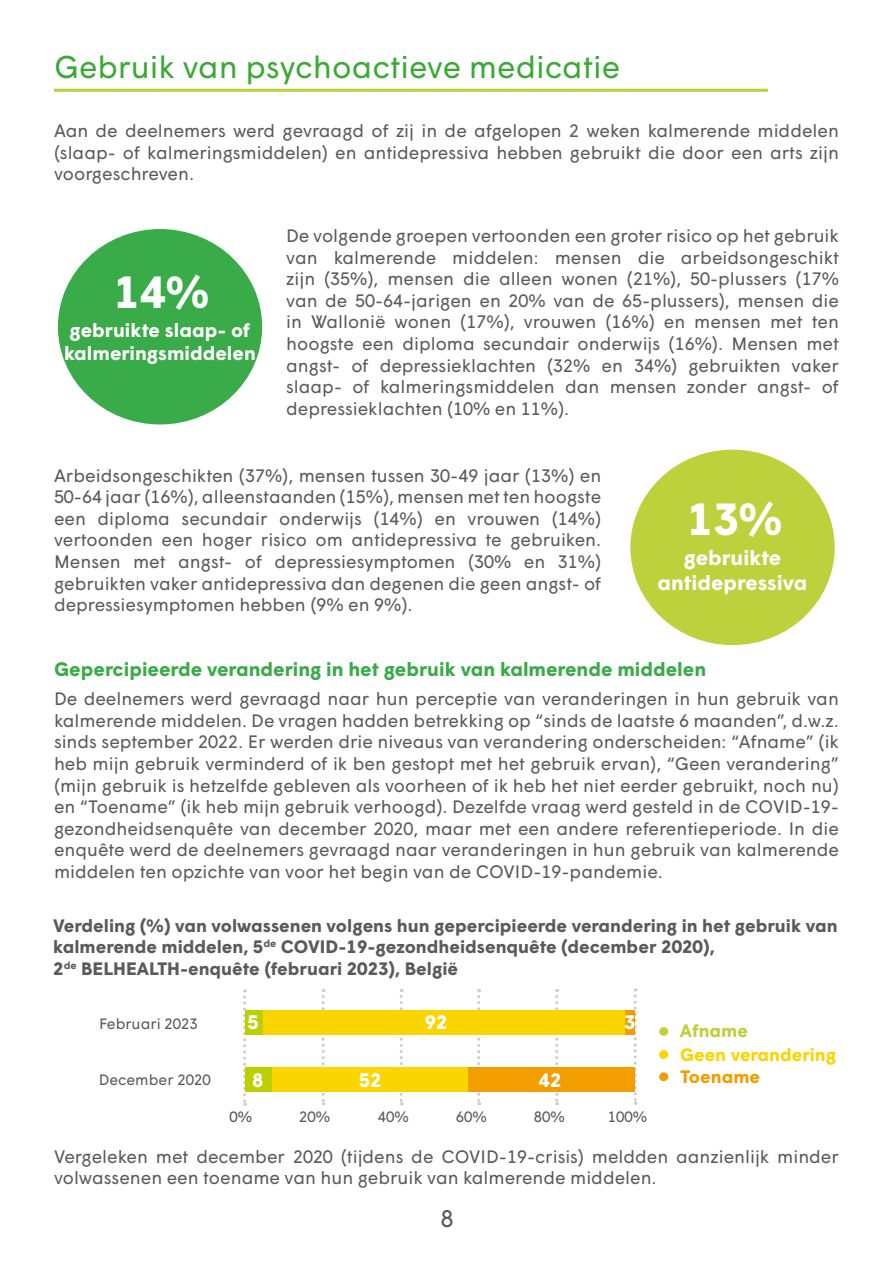
<style>
.page{position:relative;width:893px;height:1263px;background:#fff}
.page>*{position:absolute;margin:0;border:0;box-sizing:border-box;transform-origin:0 0}
.t1{font:700 45px "Wigrum";color:#fff}
.t2{font:31.5px "Wigrum";color:#3aaa35}
.t3{font:24px "Wigrum";color:#58595b}
.t4{font:700 21px "Wigrum";color:#fff}
.t5{font:700 19.5px "Wigrum";color:#39ab49}
.t6{font:700 19.5px/23.4px "Wigrum";color:#fff}
.t7{font:18px/21.6px "Wigrum";color:#5a595c;text-align:justify}
.t8{font:700 18px/21.6px "Wigrum";color:#5a595c}
.t9{font:700 18px "Wigrum";color:#fad500}
.t10{font:700 18px "Wigrum";color:#f29d00}
.t11{font:700 18px "Wigrum";color:#bdd13d}
.t12{font:15px "Wigrum";color:#58595b}
.t13{font:15px "Wigrum";color:#515457}
</style>
<div class="page">
<hr style="left:54px;top:89px;width:714px;height:3px;background:#bccf35">
<div style="left:58px;top:229px;width:204px;height:195px;background:#39ab49;border-radius:50%"></div>
<div style="left:630px;top:450px;width:205px;height:195px;background:#bdd13d;border-radius:50%"></div>
<svg style="left:243px;top:989px;width:3px;height:117px"></svg>
<svg style="left:322px;top:989px;width:3px;height:116px"></svg>
<svg style="left:400px;top:989px;width:3px;height:116px"></svg>
<svg style="left:477px;top:989px;width:3px;height:116px"></svg>
<svg style="left:555px;top:989px;width:3px;height:116px"></svg>
<svg style="left:634px;top:988px;width:3px;height:117px"></svg>
<div style="left:245px;top:1010px;width:18px;height:24px;background:#bccf00"></div>
<div style="left:245px;top:1067px;width:28px;height:25px;background:#bccf00"></div>
<div style="left:624px;top:1010px;width:11px;height:24px;background:#f29d00"></div>
<div style="left:468px;top:1067px;width:167px;height:25px;background:#f29d00"></div>
<div style="left:263px;top:1010px;width:361px;height:24px;background:#fad500"></div>
<div style="left:272px;top:1067px;width:196px;height:25px;background:#fad500"></div>
<div style="left:659px;top:1027px;width:9px;height:9px;background:#bdd13d;border-radius:50%"></div>
<div style="left:659px;top:1050px;width:9px;height:9px;background:#fad500;border-radius:50%"></div>
<div style="left:659px;top:1072px;width:9px;height:9px;background:#f29d00;border-radius:50%"></div>
<p class="t2" style="left:54px;top:43px;width:568px">Gebruik van psychoactieve medicatie</p>
<p class="t7" style="left:54px;top:118px;width:786px">Aan de deelnemers werd gevraagd of zij in de afgelopen 2 weken kalmerende middelen (slaap- of kalmeringsmiddelen) en antidepressiva hebben gebruikt die door een arts zijn voorgeschreven.</p>
<p class="t1" style="left:114px;top:258px;width:98px">14%</p>
<p class="t6" style="left:64px;top:317px;width:193px">gebruikte slaap- of kalmeringsmiddelen</p>
<p class="t7" style="left:286px;top:223px;width:554px">De volgende groepen vertoonden een groter risico op het gebruik van kalmerende middelen: mensen die arbeidsongeschikt zijn (35%), mensen die alleen wonen (21%), 50-plussers (17% van de 50-64-jarigen en 20% van de 65-plussers), mensen die in Wallonië wonen (17%), vrouwen (16%) en mensen met ten hoogste een diploma secundair onderwijs (16%). Mensen met angst- of depressieklachten (32% en 34%) gebruikten vaker slaap- of kalmeringsmiddelen dan mensen zonder angst- of depressieklachten (10% en 11%).</p>
<p class="t7" style="left:54px;top:463px;width:549px">Arbeidsongeschikten (37%), mensen tussen 30-49 jaar (13%) en 50-64 jaar (16%), alleenstaanden (15%), mensen met ten hoogste een diploma secundair onderwijs (14%) en vrouwen (14%) vertoonden een hoger risico om antidepressiva te gebruiken.<br>Mensen met angst- of depressiesymptomen (30% en 31%) gebruikten vaker antidepressiva dan degenen die geen angst- of depressiesymptomen hebben (9% en 9%).</p>
<p class="t1" style="left:687px;top:484px;width:98px">13%</p>
<p class="t4" style="left:684px;top:541px;width:99px">gebruikte</p>
<p class="t4" style="left:658px;top:567px;width:151px">antidepressiva</p>
<p class="t5" style="left:54px;top:654px;width:653px">Gepercipieerde verandering in het gebruik van kalmerende middelen</p>
<p class="t7" style="left:54px;top:687px;width:786px">De deelnemers werd gevraagd naar hun perceptie van veranderingen in hun gebruik van kalmerende middelen. De vragen hadden betrekking op “sinds de laatste 6 maanden”, d.w.z. sinds september 2022. Er werden drie niveaus van verandering onderscheiden: “Afname” (ik heb mijn gebruik verminderd of ik ben gestopt met het gebruik ervan), “Geen verandering” (mijn gebruik is hetzelfde gebleven als voorheen of ik heb het niet eerder gebruikt, noch nu) en “Toename” (ik heb mijn gebruik verhoogd). Dezelfde vraag werd gesteld in de COVID-19- gezondheidsenquête van december 2020, maar met een andere referentieperiode. In die enquête werd de deelnemers gevraagd naar veranderingen in hun gebruik van kalmerende middelen ten opzichte van voor het begin van de COVID-19-pandemie.</p>
<p class="t8" style="left:53px;top:913px;width:786px">Verdeling (%) van volwassenen volgens hun gepercipieerde verandering in het gebruik van kalmerende middelen, 5<sup>de</sup> COVID-19-gezondheidsenquête (december 2020),</p>
<p class="t8" style="left:53px;top:956px;width:406px">2<sup>de</sup> BELHEALTH-enquête (februari 2023), België</p>
<p class="t6" style="left:248px;top:1009px;width:13px">5</p>
<p class="t6" style="left:425px;top:1009px;width:24px">92</p>
<p class="t6" style="left:624px;top:1009px;width:13px">3</p>
<p class="t12" style="left:99px;top:1012px;width:100px">Februari 2023</p>
<p class="t11" style="left:680px;top:1017px;width:69px">Afname</p>
<p class="t10" style="left:680px;top:1063px;width:81px">Toename</p>
<p class="t9" style="left:680px;top:1041px;width:158px">Geen verandering</p>
<p class="t6" style="left:252px;top:1067px;width:13px">8</p>
<p class="t6" style="left:359px;top:1067px;width:24px">52</p>
<p class="t6" style="left:539px;top:1067px;width:24px">42</p>
<p class="t12" style="left:99px;top:1069px;width:113px">December 2020</p>
<p class="t13" style="left:229px;top:1105px;width:24px">0%</p>
<p class="t12" style="left:299px;top:1105px;width:33px">20%</p>
<p class="t12" style="left:378px;top:1105px;width:33px">40%</p>
<p class="t12" style="left:456px;top:1105px;width:33px">60%</p>
<p class="t12" style="left:534px;top:1105px;width:33px">80%</p>
<p class="t12" style="left:608px;top:1105px;width:41px">100%</p>
<p class="t7" style="left:54px;top:1144px;width:786px">Vergeleken met december 2020 (tijdens de COVID-19-crisis) meldden aanzienlijk minder volwassenen een toename van hun gebruik van kalmerende middelen.</p>
<p class="t3" style="left:441px;top:1200px;width:15px">8</p>
</div>
